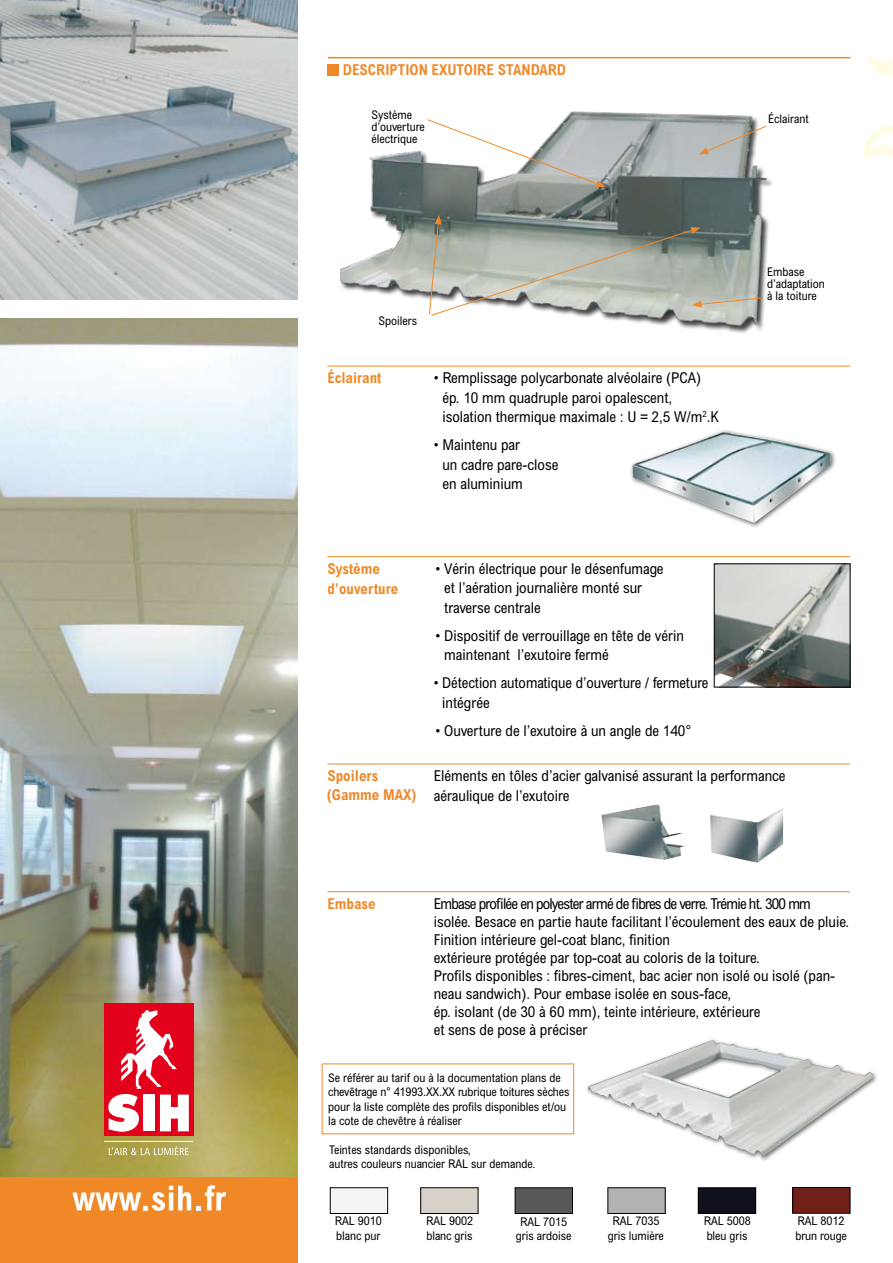
<style>
.page{position:relative;width:893px;height:1263px;background:#fff}
.page>*{position:absolute;margin:0;border:0;box-sizing:border-box;transform-origin:0 0}
.t1{font:condensed 15px/19.5px "Arial";color:#000}
.t2{font:700 condensed 15px "Arial";color:#f08827}
.t3{font:condensed 12px/14.4px "Arial";color:#000}
</style>
<div class="page">
<img style="left:340px;top:111px;width:432px;height:222px">
<img style="left:0;top:319px;width:298px;height:859px">
<div style="left:0;top:1178px;width:298px;height:85px;background:#f08827"></div>
<div style="left:629px;top:428px;width:208px;height:100px;background:#000;opacity:.6"></div>
<img style="left:633px;top:432px;width:198px;height:91px">
<img style="left:588px;top:1040px;width:285px;height:117px">
<img style="left:601px;top:804px;width:84px;height:56px">
<img style="left:710px;top:808px;width:73px;height:55px">
<img style="left:863px;top:56px;width:30px;height:104px">
<hr style="left:328px;top:57px;width:522px;height:1px;background:#f08827">
<div style="left:328px;top:64px;width:11px;height:11px;background:#f08827"></div>
<svg style="left:427px;top:119px;width:178px;height:68px"></svg>
<svg style="left:699px;top:125px;width:68px;height:29px"></svg>
<svg style="left:429px;top:215px;width:335px;height:101px"></svg>
<hr style="left:327px;top:366px;width:523px;height:1px;background:#f08827">
<hr style="left:327px;top:556px;width:523px;height:1px;background:#f08827">
<hr style="left:327px;top:764px;width:523px;height:1px;background:#f08827">
<hr style="left:327px;top:891px;width:523px;height:1px;background:#f08827">
<div style="left:330px;top:1188px;width:58px;height:25px;background:#f6f5f3"></div>
<div style="left:330px;top:1187px;width:58px;height:27px;border:1px solid #000"></div>
<div style="left:421px;top:1188px;width:57px;height:25px;background:#d7d1c9"></div>
<div style="left:420px;top:1187px;width:58px;height:27px;border:1px solid #000"></div>
<div style="left:515px;top:1188px;width:57px;height:25px;background:#58585a"></div>
<div style="left:515px;top:1187px;width:58px;height:27px;border:1px solid #000"></div>
<div style="left:608px;top:1188px;width:57px;height:25px;background:#b1b1af"></div>
<div style="left:607px;top:1187px;width:59px;height:27px;border:1px solid #000"></div>
<div style="left:698px;top:1188px;width:58px;height:25px;background:#0f121d"></div>
<div style="left:698px;top:1187px;width:58px;height:27px;border:1px solid #000"></div>
<div style="left:793px;top:1187px;width:57px;height:26px;background:#712019"></div>
<div style="left:792px;top:1187px;width:58px;height:27px;border:1px solid #000"></div>
<img style="left:716px;top:565px;width:132px;height:120px">
<div style="left:714px;top:563px;width:136px;height:124px;border:1px solid #000"></div>
<svg style="left:72px;top:1186px;width:119px;height:25px"></svg>
<svg style="left:197px;top:1185px;width:29px;height:25px"></svg>
<div style="left:104px;top:1003px;width:89px;height:133px;background:#e2001a"></div>
<svg style="left:108px;top:1010px;width:81px;height:122px"></svg>
<svg style="left:109px;top:1146px;width:80px;height:9px"></svg>
<hr style="left:104px;top:1141px;width:89px;height:1px;background:#fff">
<img style="left:0;top:0;width:298px;height:299px">
<p class="t2" style="left:343px;top:61px;width:225px">DESCRIPTION EXUTOIRE STANDARD</p>
<p class="t3" style="left:371px;top:109px;width:55px;line-height:12px">Système d’ouverture électrique</p>
<p class="t3" style="left:378px;top:313px;width:40px">Spoilers</p>
<p class="t2" style="left:327px;top:369px;width:55px">Éclairant</p>
<p class="t1" style="left:442px;top:368px;width:278px;text-indent:-9px">• Remplissage polycarbonate alvéolaire (PCA) ép. 10 mm quadruple paroi opalescent, isolation thermique maximale : U = 2,5 W/m<sup>2</sup>.K</p>
<p class="t1" style="left:442px;top:435px;width:117px;text-indent:-9px">• Maintenu par<br>un cadre pare-close en aluminium</p>
<p class="t3" style="left:768px;top:112px;width:42px">Éclairant</p>
<p class="t3" style="left:767px;top:266px;width:59px;line-height:12px">Embase d’adaptation à la toiture</p>
<p class="t2" style="left:327px;top:560px;width:54px">Système</p>
<p class="t1" style="left:444px;top:558px;width:221px;text-indent:-9px">• Vérin électrique pour le désenfumage et l’aération journalière monté sur traverse centrale</p>
<p class="t1" style="left:444px;top:625px;width:241px;text-indent:-9px">• Dispositif de verrouillage en tête de vérin maintenant l’exutoire fermé</p>
<p class="t1" style="left:442px;top:673px;width:268px;text-indent:-9px">• Détection automatique d’ouverture / fermeture intégrée</p>
<p class="t1" style="left:435px;top:721px;width:258px">• Ouverture de l’exutoire à un angle de 140°</p>
<p class="t2" style="left:327px;top:767px;width:53px">Spoilers</p>
<p class="t1" style="left:434px;top:766px;width:353px">Eléments en tôles d’acier galvanisé assurant la performance aéraulique de l’exutoire</p>
<p class="t2" style="left:327px;top:580px;width:72px">d’ouverture</p>
<p class="t2" style="left:327px;top:786px;width:91px">(Gamme MAX)</p>
<p class="t2" style="left:327px;top:895px;width:50px">Embase</p>
<p class="t1" style="left:434px;top:894px;width:417px;line-height:18px">Embase profilée en polyester armé de fibres de verre. Trémie ht. 300 mm isolée. Besace en partie haute facilitant l’écoulement des eaux de pluie.<br>Finition intérieure gel-coat blanc, finition<br>extérieure protégée par top-coat au coloris de la toiture.<br>Profils disponibles : fibres-ciment, bac acier non isolé ou isolé (pan&shy;neau sandwich). Pour embase isolée en sous-face,<br>ép. isolant (de 30 à 60 mm), teinte intérieure, extérieure<br>et sens de pose à préciser</p>
<p class="t3" style="left:328px;top:1070px;width:243px">Se référer au tarif ou à la documentation plans de chevêtrage n° 41993.XX.XX rubrique toitures sèches pour la liste complète des profils disponibles et/ou la cote de chevêtre à réaliser</p>
<p class="t3" style="left:329px;top:1142px;width:208px">Teintes standards disponibles,<br>autres couleurs nuancier RAL sur demande.</p>
<p class="t3" style="left:335px;top:1214px;width:49px">RAL 9010 blanc pur</p>
<p class="t3" style="left:426px;top:1214px;width:49px">RAL 9002 blanc gris</p>
<p class="t3" style="left:516px;top:1214px;width:57px;text-align:center">RAL 7015 gris ardoise</p>
<p class="t3" style="left:608px;top:1214px;width:58px;text-align:center">RAL 7035 gris lumière</p>
<p class="t3" style="left:704px;top:1214px;width:49px">RAL 5008 bleu gris</p>
<p class="t3" style="left:795px;top:1214px;width:53px">RAL 8012 brun rouge</p>
</div>
